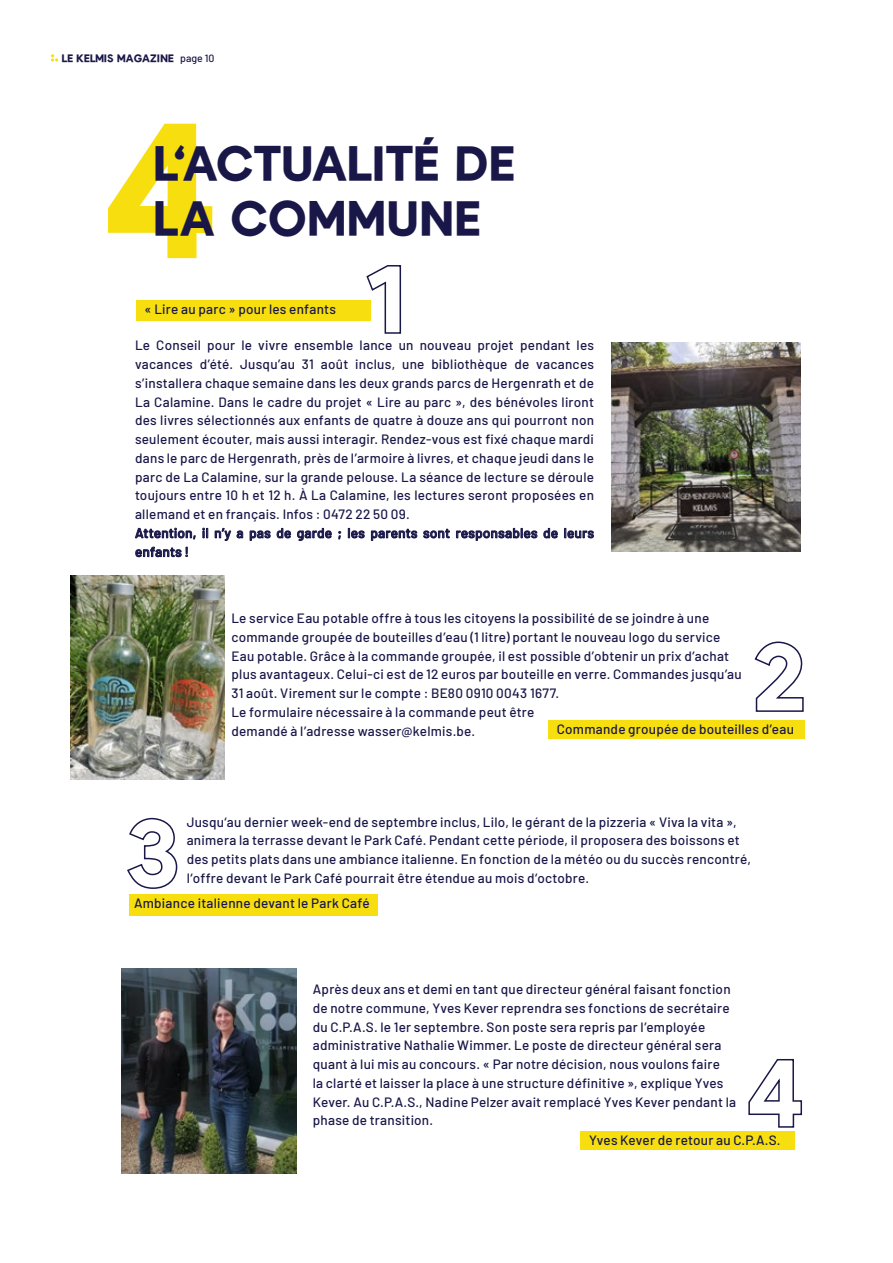
<style>
.page{position:relative;width:893px;height:1263px;background:#fff}
.page>*{position:absolute;margin:0;border:0;box-sizing:border-box;transform-origin:0 0}
.t1{font:800 46.8px/54.3px "Pulp Display";letter-spacing:.005em;color:#191748}
.t2{font:500 13.5px/18.8px "Barlow";letter-spacing:.02em;color:#191748}
.t3{font:800 10.5px "Pulp Display";color:#191748}
.s1{font-family:"Barlow";font-weight:500}
</style>
<div class="page">
<svg style="left:51px;top:54px;width:7px;height:8px"></svg>
<svg style="left:108px;top:124px;width:104px;height:134px"></svg>
<div style="left:136px;top:300px;width:234px;height:21px;background:#f6de0f"></div>
<svg style="left:366px;top:265px;width:36px;height:69px"></svg>
<svg style="left:754px;top:641px;width:50px;height:71px"></svg>
<div style="left:548px;top:720px;width:257px;height:18px;background:#f6de0f"></div>
<svg style="left:127px;top:817px;width:51px;height:72px"></svg>
<div style="left:130px;top:894px;width:248px;height:22px;background:#f6de0f"></div>
<svg style="left:748px;top:1059px;width:55px;height:69px"></svg>
<div style="left:580px;top:1132px;width:215px;height:18px;background:#f6de0f"></div>
<img style="left:70px;top:575px;width:154px;height:204px">
<img style="left:611px;top:343px;width:189px;height:208px">
<img style="left:122px;top:969px;width:174px;height:205px">
<p class="t3" style="left:62px;top:52px;width:154px">LE KELMIS MAGAZINE <span class="s1">page 10</span></p>
<h1 class="t1" style="left:154px;top:138px;width:363px">L‘ACTUALITÉ DE<br>LA COMMUNE</h1>
<p class="t2" style="left:145px;top:298px;width:193px">« Lire au parc » pour les enfants</p>
<p class="t2" style="left:135px;top:335px;width:461px">Le Conseil pour le vivre ensemble lance un nouveau projet pendant les vacances d’été. Jusqu’au 31 août inclus, une bibliothèque de vacances s’installera chaque semaine dans les deux grands parcs de Hergenrath et de La Calamine. Dans le cadre du projet « Lire au parc », des bénévoles liront des livres sélectionnés aux enfants de quatre à douze ans qui pourront non seulement écouter, mais aussi interagir. Rendez-vous est fixé chaque mardi dans le parc de Hergenrath, près de l’armoire à livres, et chaque jeudi dans le parc de La Calamine, sur la grande pelouse. La séance de lecture se déroule toujours entre 10 h et 12 h. À La Calamine, les lectures seront proposées en allemand et en français. Infos : 0472 22 50 09.<br>Attention, il n’y a pas de garde ; les parents sont responsables de leurs enfants !</p>
<p class="t2" style="left:231px;top:608px;width:512px">Le service Eau potable offre à tous les citoyens la possibilité de se joindre à une commande groupée de bouteilles d’eau (1 litre) portant le nouveau logo du service Eau potable. Grâce à la commande groupée, il est possible d’obtenir un prix d’achat plus avantageux. Celui-ci est de 12 euros par bouteille en verre. Commandes jusqu’au 31 août. Virement sur le compte : BE80 0910 0043 1677.<br>Le formulaire nécessaire à la commande peut être<br>demandé à l’adresse wasser@kelmis.be.</p>
<p class="t2" style="left:557px;top:718px;width:239px">Commande groupée de bouteilles d’eau</p>
<p class="t2" style="left:187px;top:811px;width:566px">Jusqu‘au dernier week-end de septembre inclus, Lilo, le gérant de la pizzeria « Viva la vita », animera la terrasse devant le Park Café. Pendant cette période, il proposera des boissons et des petits plats dans une ambiance italienne. En fonction de la météo ou du succès rencontré, l‘offre devant le Park Café pourrait être étendue au mois d‘octobre.</p>
<p class="t2" style="left:134px;top:893px;width:237px">Ambiance italienne devant le Park Café</p>
<p class="t2" style="left:313px;top:979px;width:425px">Après deux ans et demi en tant que directeur général faisant fonction de notre commune, Yves Kever reprendra ses fonctions de secrétaire du C.P.A.S. le 1er septembre. Son poste sera repris par l’employée administrative Nathalie Wimmer. Le poste de directeur général sera quant à lui mis au concours. « Par notre décision, nous voulons faire<br>la clarté et laisser la place à une structure définitive », explique Yves Kever. Au C.P.A.S., Nadine Pelzer avait remplacé Yves Kever pendant la phase de transition.</p>
<p class="t2" style="left:589px;top:1130px;width:193px">Yves Kever de retour au C.P.A.S.</p>
</div>
